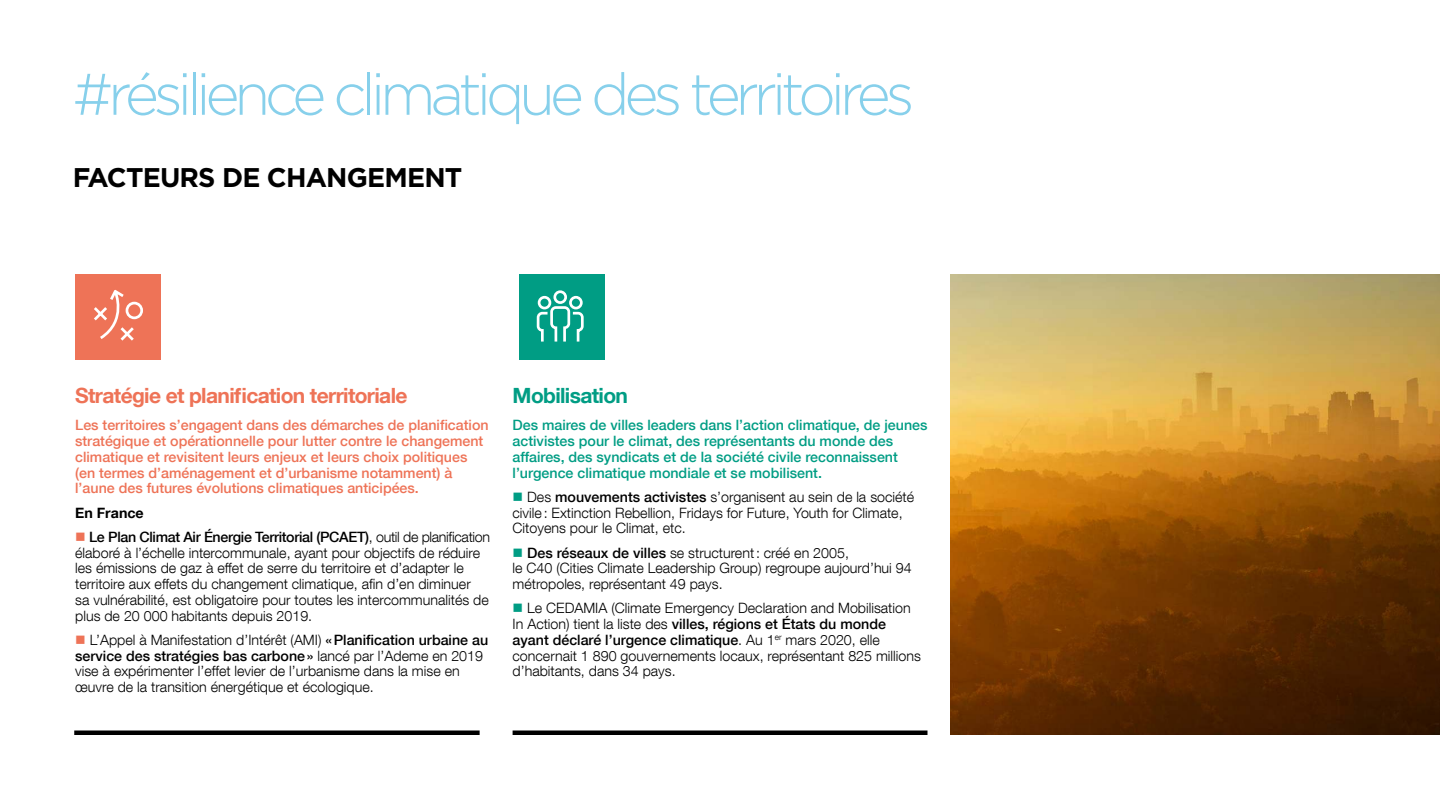
<style>
.page{position:relative;width:1440px;height:810px;background:#fff}
.page>*{position:absolute;margin:0;border:0;box-sizing:border-box;transform-origin:0 0}
.t1{font:300 58.5px "Gotham";letter-spacing:-.09em;color:#87d0eb}
.t2{font:700 27px "Gotham";letter-spacing:-.03em;color:#000}
.t3{font:700 21px "Helvetica Neue LT Com";letter-spacing:-.03em;color:#ee7357}
.t4{font:700 21px "Helvetica Neue LT Com";letter-spacing:-.03em;color:#009d84}
.t5{font:300 14.25px/15.8px "Helvetica Neue LT Com";color:#000}
.t6{font:500 14.25px/15.8px "Helvetica Neue LT Com";color:#ee7357}
.t7{font:500 14.25px/15.8px "Helvetica Neue LT Com";color:#009d84}
.t8{font:700 14.25px "Helvetica Neue LT Com";color:#000}
.s1{color:#ee7357}
.s2{font-weight:500}
.s3{color:#009d84}
</style>
<div class="page">
<div style="left:75px;top:274px;width:86px;height:86px;background:#ee7357"></div>
<div style="left:519px;top:274px;width:85px;height:86px;background:#009d84"></div>
<div style="left:74px;top:730px;width:406px;height:5px;background:#000"></div>
<div style="left:513px;top:730px;width:415px;height:5px;background:#000"></div>
<svg style="left:950px;top:274px;width:490px;height:461px;background:#9b6a26"></svg>
<svg style="left:94px;top:289px;width:49px;height:52px"></svg>
<svg style="left:535px;top:290px;width:50px;height:441px"></svg>
<h1 class="t1" style="left:72px;top:68px;width:844px">#résilience climatique des territoires</h1>
<h2 class="t2" style="left:73px;top:162px;width:391px">FACTEURS DE CHANGEMENT</h2>
<h3 class="t3" style="left:75px;top:383px;width:334px">Stratégie et planification territoriale</h3>
<p class="t6" style="left:75px;top:417px;width:415px">Les territoires s’engagent dans des démarches de planification stratégique et opérationnelle pour lutter contre le changement climatique et revisitent leurs enjeux et leurs choix politiques (en termes d’aménagement et d’urbanisme notamment) à l’aune des futures évolutions climatiques anticipées.</p>
<p class="t8" style="left:75px;top:507px;width:70px">En France</p>
<p class="t5" style="left:75px;top:529px;width:416px"><span class="s1">■</span> <span class="s2">Le Plan Climat Air Énergie Territorial (PCAET)</span>, outil de planification élaboré à l’échelle intercommunale, ayant pour objectifs de réduire les émissions de gaz à effet de serre du territoire et d’adapter le territoire aux effets du changement climatique, afin d’en diminuer<br>sa vulnérabilité, est obligatoire pour toutes les intercommunalités de plus de 20 000 habitants depuis 2019.</p>
<p class="t5" style="left:75px;top:632px;width:415px"><span class="s1">■</span> L’Appel à Manifestation d’Intérêt (AMI) <span class="s2">« Planification urbaine au service des stratégies bas carbone »</span> lancé par l’Ademe en 2019 vise à expérimenter l’effet levier de l’urbanisme dans la mise en œuvre de la transition énergétique et écologique.</p>
<h3 class="t4" style="left:513px;top:388px;width:117px">Mobilisation</h3>
<p class="t7" style="left:513px;top:419px;width:416px">Des maires de villes leaders dans l’action climatique, de jeunes activistes pour le climat, des représentants du monde des affaires, des syndicats et de la société civile reconnaissent l’urgence climatique mondiale et se mobilisent.</p>
<p class="t5" style="left:513px;top:489px;width:403px"><span class="s3">■</span> Des <span class="s2">mouvements activistes</span> s’organisent au sein de la société civile : Extinction Rebellion, Fridays for Future, Youth for Climate,<br>Citoyens pour le Climat, etc.</p>
<p class="t5" style="left:513px;top:544px;width:401px"><span class="s3">■</span> <span class="s2">Des réseaux de villes</span> se structurent : créé en 2005,<br>le C40 (Cities Climate Leadership Group) regroupe aujourd’hui 94 métropoles, représentant 49 pays.</p>
<p class="t5" style="left:513px;top:600px;width:410px"><span class="s3">■</span> Le CEDAMIA (Climate Emergency Declaration and Mobilisation In Action) tient la liste des <span class="s2">villes, régions et États du monde ayant déclaré l’urgence climatique</span>. Au 1<sup>er</sup> mars 2020, elle concernait 1 890 gouvernements locaux, représentant 825 millions d’habitants, dans 34 pays.</p>
</div>
